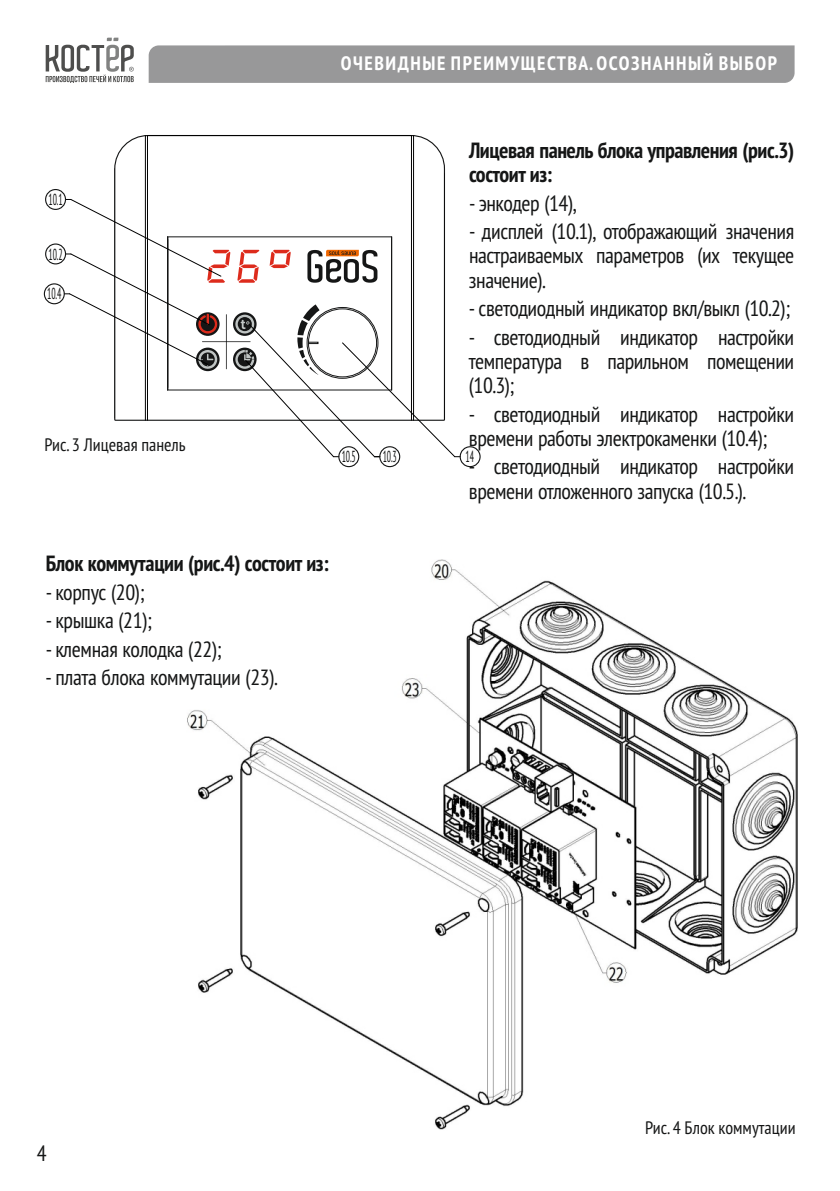
<style>
.page{position:relative;width:840px;height:1191px;background:#fff}
.page>*{position:absolute;margin:0;border:0;box-sizing:border-box;transform-origin:0 0}
.t1{font:condensed 22px/24.2px "PT Sans";letter-spacing:-.02em;color:#151616;text-align:justify}
.t2{font:700 condensed 22px/24.2px "PT Sans";letter-spacing:-.02em;color:#151616}
.t3{font:700 condensed 19.4px "PT Sans";letter-spacing:.08em;color:#fff}
.t4{font:condensed 18px "PT Sans";color:#151616}
.t5{font:condensed 16px "PT Sans";letter-spacing:-.01em;color:#151616;scale:.6 1}
</style>
<div class="page">
<img style="left:187px;top:559px;width:611px;height:571px">
<svg style="left:114px;top:135px;width:331px;height:64px"></svg>
<hr style="left:444px;top:173px;width:1px;height:245px;background:#000">
<hr style="left:411px;top:135px;width:1px;height:285px;background:#000">
<hr style="left:148px;top:135px;width:263px;height:1px;background:#000">
<hr style="left:114px;top:169px;width:1px;height:249px;background:#000">
<hr style="left:413px;top:135px;width:1px;height:285px;background:#000">
<div style="left:45px;top:189px;width:21px;height:21px;border:1px solid #151616;border-radius:50%"></div>
<div style="left:459px;top:446px;width:21px;height:21px;border:1px solid #151616;border-radius:50%"></div>
<hr style="left:145px;top:135px;width:1px;height:285px;background:#000">
<hr style="left:147px;top:135px;width:1px;height:285px;background:#000">
<div style="left:45px;top:243px;width:21px;height:21px;border:1px solid #151616;border-radius:50%"></div>
<div style="left:44px;top:283px;width:21px;height:21px;border:1px solid #151616;border-radius:50%"></div>
<div style="left:338px;top:446px;width:21px;height:21px;border:1px solid #151616;border-radius:50%"></div>
<div style="left:379px;top:446px;width:21px;height:21px;border:1px solid #151616;border-radius:50%"></div>
<svg style="left:64px;top:199px;width:396px;height:258px"></svg>
<div style="left:149px;top:45px;width:645px;height:38px;background:#989899"></div>
<svg style="left:46px;top:38px;width:88px;height:45px"></svg>
<p class="t3" style="left:340px;top:56px;width:437px">ОЧЕВИДНЫЕ ПРЕИМУЩЕСТВА.ОСОЗНАННЫЙ ВЫБОР</p>
<p class="t5" style="left:48px;top:193px;width:25px">10.1</p>
<p class="t5" style="left:48px;top:247px;width:25px">10.2</p>
<p class="t5" style="left:47px;top:287px;width:25px">10.4</p>
<p class="t4" style="left:44px;top:437px;width:142px">Рис. 3 Лицевая панель</p>
<p class="t5" style="left:341px;top:450px;width:25px">10.5</p>
<p class="t5" style="left:382px;top:450px;width:25px">10.3</p>
<p class="t2" style="left:46px;top:554px;width:284px">Блок коммутации (рис.4) состоит из:</p>
<p class="t1" style="left:46px;top:582px;width:100px">- корпус (20);</p>
<p class="t1" style="left:46px;top:611px;width:108px">- крышка (21);</p>
<p class="t1" style="left:46px;top:639px;width:177px">- клемная колодка (22);</p>
<p class="t1" style="left:46px;top:667px;width:233px">- плата блока коммутации (23).</p>
<p class="t2" style="left:468px;top:140px;width:326px">Лицевая панель блока управления (рис.3) состоит из:</p>
<p class="t1" style="left:468px;top:193px;width:109px">- энкодер (14),</p>
<p class="t1" style="left:468px;top:222px;width:326px">- дисплей (10.1), отображающий значения настраиваемых параметров (их текущее значение).</p>
<p class="t1" style="left:468px;top:298px;width:322px">- светодиодный индикатор вкл/выкл (10.2);</p>
<p class="t1" style="left:468px;top:327px;width:326px">- светодиодный индикатор настройки температура в парильном помещении (10.3);</p>
<p class="t1" style="left:468px;top:404px;width:326px">- светодиодный индикатор настройки времени работы электрокаменки (10.4);</p>
<p class="t1" style="left:468px;top:457px;width:326px">- светодиодный индикатор настройки времени отложенного запуска (10.5.).</p>
<p class="t5" style="left:465px;top:450px;width:16px">14</p>
<p class="t1" style="left:37px;top:1143px;width:11px">4</p>
<p class="t4" style="left:645px;top:1120px;width:152px">Рис. 4 Блок коммутации</p>
</div>
